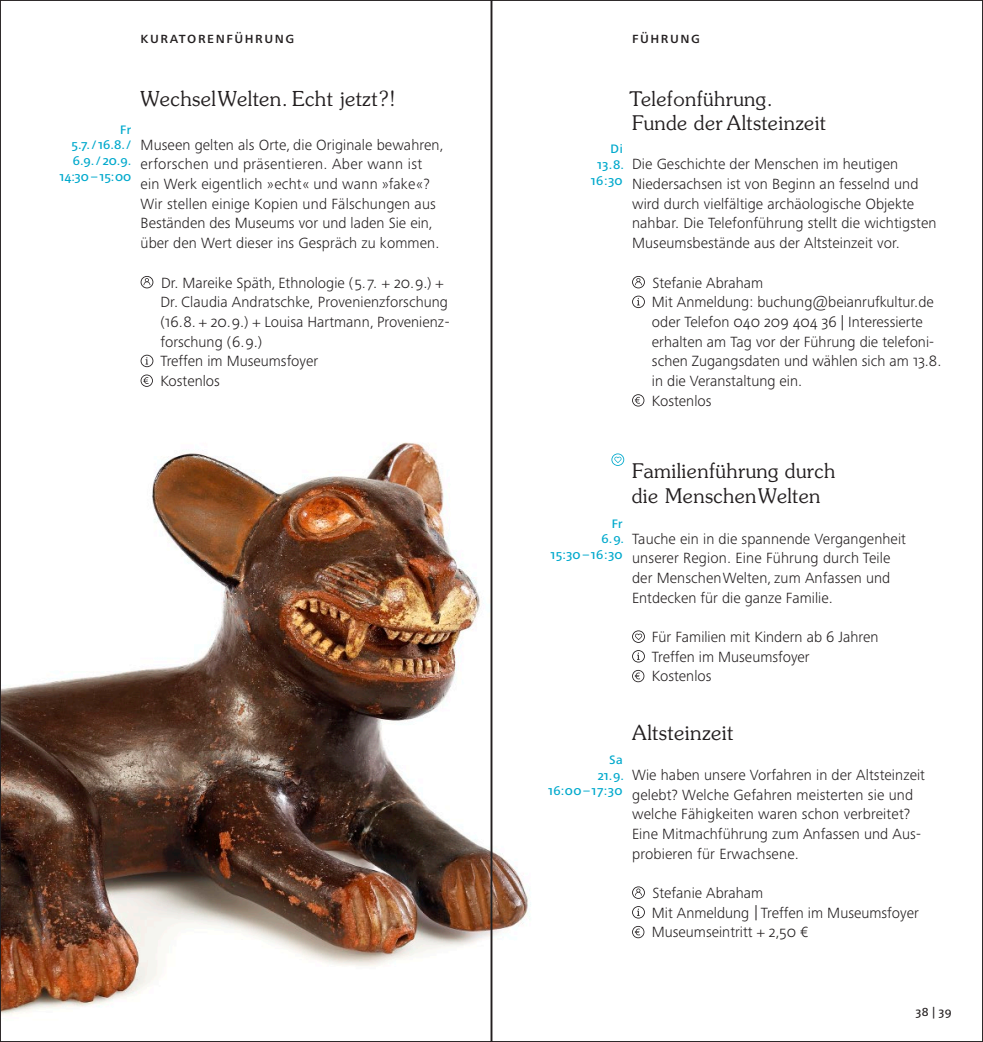
<style>
.page{position:relative;width:983px;height:1042px;background:#fff}
.page>*{position:absolute;margin:0;border:0;box-sizing:border-box;transform-origin:0 0}
.t1{font:300 20.65px "Souvenir Std";letter-spacing:.02em;color:#231f20}
.t2{font:300 20.12px/24.5px "Souvenir Std";letter-spacing:.02em;color:#231f20}
.t3{font:300 15.4px/19.8px "Frutiger Next LTW1 G";letter-spacing:.005em;color:#231f20}
.t4{font:500 15.4px "Frutiger Next LTW1 G";letter-spacing:.1em;color:#231f20}
.t5{font:500 12.6px/15.8px "Frutiger Next LTW1 G";letter-spacing:.02em;color:#00a9cc;text-align:right}
.t6{font:500 11.9px "Frutiger Next LTW1 G";color:#231f20}
</style>
<div class="page">
<img style="left:2px;top:362px;width:529px;height:653px">
<svg style="left:140px;top:276px;width:13px;height:12px"></svg>
<svg style="left:140px;top:355px;width:13px;height:12px"></svg>
<svg style="left:140px;top:374px;width:13px;height:13px"></svg>
<svg style="left:632px;top:276px;width:12px;height:12px"></svg>
<svg style="left:632px;top:296px;width:12px;height:12px"></svg>
<svg style="left:632px;top:394px;width:12px;height:12px"></svg>
<svg style="left:632px;top:630px;width:12px;height:13px"></svg>
<svg style="left:632px;top:650px;width:12px;height:12px"></svg>
<svg style="left:632px;top:670px;width:12px;height:12px"></svg>
<svg style="left:611px;top:453px;width:13px;height:13px"></svg>
<svg style="left:632px;top:886px;width:12px;height:13px"></svg>
<svg style="left:632px;top:906px;width:12px;height:12px"></svg>
<svg style="left:632px;top:926px;width:12px;height:12px"></svg>
<p class="t4" style="left:140px;top:29px;width:155px">kuratorenFührung</p>
<p class="t4" style="left:632px;top:29px;width:69px">Führung</p>
<p class="t5" style="left:59px;top:122px;width:73px">Fr<br>5.7. / 16.8. /<br>6.9. / 20.9.<br>14:30 – 15:00</p>
<h1 class="t1" style="left:140px;top:86px;width:256px">WechselWelten. Echt jetzt?!</h1>
<p class="t3" style="left:140px;top:135px;width:304px">Museen gelten als Orte, die Originale bewahren, erforschen und präsentieren. Aber wann ist ein Werk eigentlich »echt« und wann »fake«?<br>Wir stellen einige Kopien und Fälschungen aus Beständen des Museums vor und laden Sie ein, über den Wert dieser ins Gespräch zu kommen.</p>
<p class="t3" style="left:160px;top:273px;width:291px">Dr. Mareike Späth, Ethnologie (5.7. + 20.9.) +<br>Dr. Claudia Andratschke, Provenienzforschung (16.8. + 20.9.) + Louisa Hartmann, Provenienz&shy;forschung ( 6.9.)<br>Treffen im Museumsfoyer<br>Kostenlos</p>
<h2 class="t2" style="left:629px;top:87px;width:198px">Telefonführung.<br>Funde der Altsteinzeit</h2>
<p class="t3" style="left:632px;top:154px;width:306px">Die Geschichte der Menschen im heutigen Niedersachsen ist von Beginn an fesselnd und wird durch vielfältige archäologische Objekte nahbar. Die Telefonführung stellt die wichtigsten Museumsbestände aus der Altsteinzeit vor.</p>
<p class="t3" style="left:651px;top:273px;width:291px">Stefanie Abraham<br>Mit Anmeldung: buchung@beianrufkultur.de oder Telefon 040 209 404 36 | Interessierte erhalten am Tag vor der Führung die telefoni&shy;schen Zugangsdaten und wählen sich am 13.8. in die Veranstaltung ein.<br>Kostenlos</p>
<p class="t5" style="left:590px;top:142px;width:35px">Di<br>13.8.<br>16:30</p>
<p class="t5" style="left:550px;top:516px;width:75px">Fr<br>6.9.<br>15:30 –16:30</p>
<h2 class="t2" style="left:632px;top:459px;width:205px">Familienführung durch die MenschenWelten</h2>
<p class="t3" style="left:632px;top:528px;width:275px">Tauche ein in die spannende Vergangenheit unserer Region. Eine Führung durch Teile der Menschen Welten, zum Anfassen und Entdecken für die ganze Familie.</p>
<p class="t3" style="left:651px;top:627px;width:228px">Für Familien mit Kindern ab 6 Jahren<br>Treffen im Museumsfoyer<br>Kostenlos</p>
<p class="t5" style="left:548px;top:752px;width:77px">Sa<br>21.9.<br>16:00 –17:30</p>
<h1 class="t1" style="left:632px;top:720px;width:103px">Altsteinzeit</h1>
<p class="t3" style="left:632px;top:765px;width:294px">Wie haben unsere Vorfahren in der Altsteinzeit gelebt? Welche Gefahren meisterten sie und welche Fähigkeiten waren schon verbreitet?<br>Eine Mitmachführung zum Anfassen und Aus&shy;probieren für Erwachsene.</p>
<p class="t3" style="left:651px;top:883px;width:268px">Stefanie Abraham<br>Mit Anmeldung | Treffen im Museumsfoyer<br>Museumseintritt + 2,50 €</p>
<p class="t6" style="left:915px;top:1005px;width:37px">38 | 39</p>
</div>
